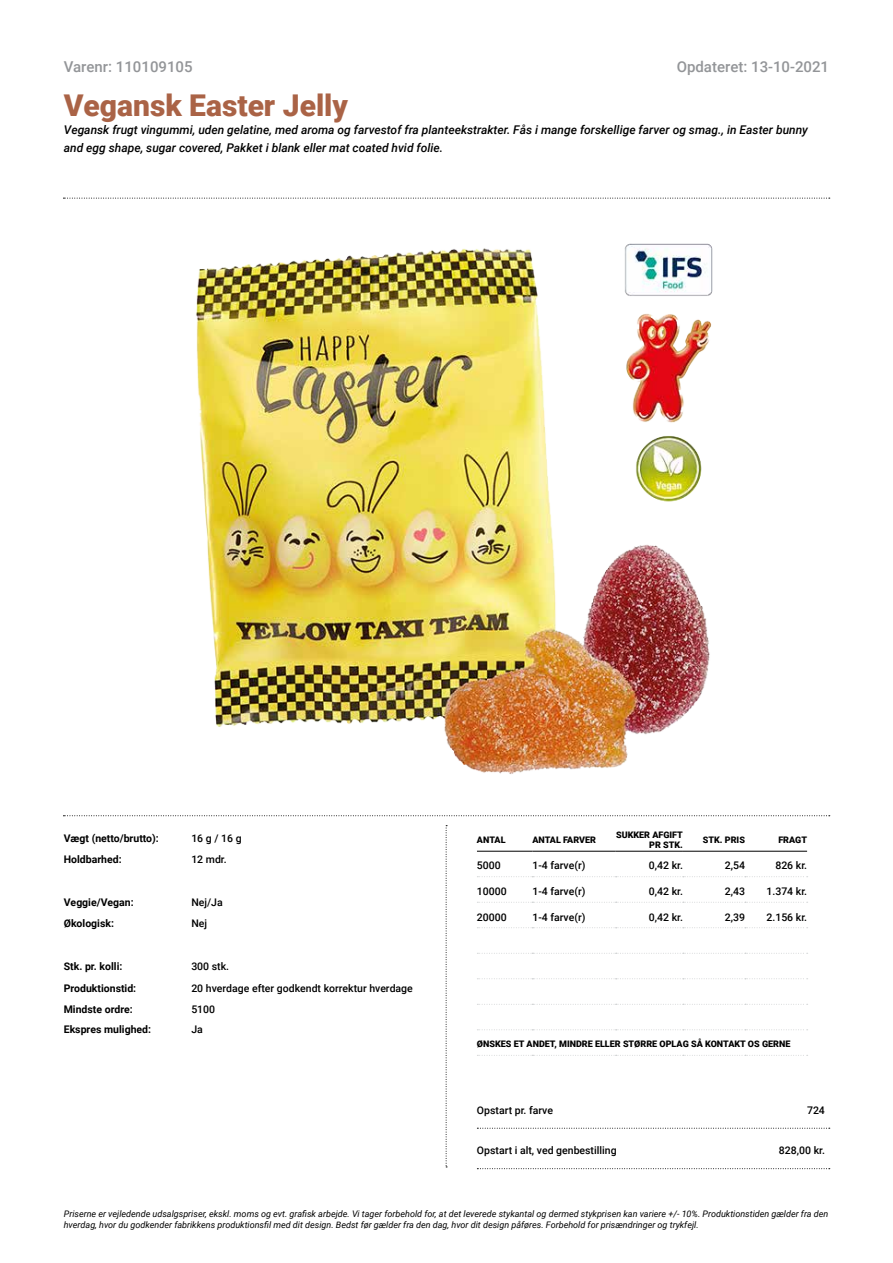
<style>
.page{position:relative;width:893px;height:1263px;background:#fff}
.page>*{position:absolute;margin:0;border:0;box-sizing:border-box;transform-origin:0 0}
.t1{font:900 30px "Roboto";color:#aa6346}
.t2{font:500 15px "Roboto";color:#939598}
.t3{font:italic 500 12px/18px "Roboto";color:#000}
.t4{font:500 10.5px "Roboto";color:#000}
.t5{font:700 10.5px "Roboto";color:#000}
.t6{font:italic 9px/10.8px "Roboto";color:#000}
.t7{font:900 9px/10.8px "Roboto";color:#000;text-align:right}
</style>
<div class="page">
<hr style="left:477px;top:851px;width:55px;height:1px;background:#000">
<hr style="left:532px;top:851px;width:84px;height:1px;background:#000">
<hr style="left:616px;top:851px;width:67px;height:1px;background:#000">
<hr style="left:683px;top:851px;width:62px;height:1px;background:#000">
<hr style="left:745px;top:851px;width:62px;height:1px;background:#000">
<svg style="left:477px;top:1055px;width:331px;height:1px"></svg>
<svg style="left:477px;top:1029px;width:331px;height:1px"></svg>
<svg style="left:477px;top:1004px;width:331px;height:1px"></svg>
<svg style="left:477px;top:978px;width:331px;height:1px"></svg>
<svg style="left:477px;top:953px;width:331px;height:1px"></svg>
<svg style="left:477px;top:927px;width:331px;height:1px"></svg>
<svg style="left:477px;top:902px;width:331px;height:1px"></svg>
<svg style="left:477px;top:876px;width:331px;height:1px"></svg>
<img style="left:196px;top:243px;width:517px;height:531px">
<svg style="left:446px;top:825px;width:1px;height:342px"></svg>
<svg style="left:63px;top:815px;width:767px;height:1px"></svg>
<svg style="left:63px;top:198px;width:767px;height:1px"></svg>
<svg style="left:477px;top:1128px;width:353px;height:1px"></svg>
<svg style="left:477px;top:1168px;width:353px;height:1px"></svg>
<h2 class="t2" style="left:677px;top:56px;width:154px">Opdateret: 13-10-2021</h2>
<h2 class="t2" style="left:64px;top:56px;width:130px">Varenr: 110109105</h2>
<h1 class="t1" style="left:64px;top:85px;width:286px">Vegansk Easter Jelly</h1>
<h3 class="t3" style="left:64px;top:121px;width:746px">Vegansk frugt vingummi, uden gelatine, med aroma og farvestof fra planteekstrakter. Fås i mange forskellige farver og smag., in Easter bunny and egg shape, sugar covered, Pakket i blank eller mat coated hvid folie.</h3>
<p class="t5" style="left:64px;top:831px;width:97px">Vægt (netto/brutto):</p>
<p class="t4" style="left:191px;top:831px;width:52px">16 g / 16 g</p>
<p class="t5" style="left:64px;top:852px;width:59px">Holdbarhed:</p>
<p class="t4" style="left:191px;top:852px;width:37px">12 mdr.</p>
<p class="t5" style="left:64px;top:894px;width:71px">Veggie/Vegan:</p>
<p class="t4" style="left:191px;top:894px;width:33px">Nej/Ja</p>
<p class="t5" style="left:64px;top:916px;width:52px">Økologisk:</p>
<p class="t4" style="left:191px;top:916px;width:17px">Nej</p>
<p class="t5" style="left:64px;top:959px;width:60px">Stk. pr. kolli:</p>
<p class="t4" style="left:191px;top:959px;width:39px">300 stk.</p>
<p class="t5" style="left:64px;top:981px;width:74px">Produktionstid:</p>
<p class="t4" style="left:191px;top:981px;width:223px">20 hverdage efter godkendt korrektur hverdage</p>
<p class="t5" style="left:64px;top:1002px;width:71px">Mindste ordre:</p>
<p class="t4" style="left:191px;top:1002px;width:25px">5100</p>
<p class="t5" style="left:64px;top:1022px;width:89px">Ekspres mulighed:</p>
<p class="t4" style="left:191px;top:1022px;width:13px">Ja</p>
<p class="t7" style="left:477px;top:834px;width:30px">ANTAL</p>
<p class="t7" style="left:532px;top:834px;width:65px">ANTAL FARVER</p>
<p class="t7" style="left:616px;top:829px;width:68px">SUKKER AFGIFT<br>PR STK.</p>
<p class="t7" style="left:703px;top:834px;width:44px">STK. PRIS</p>
<p class="t7" style="left:778px;top:834px;width:30px">FRAGT</p>
<p class="t4" style="left:477px;top:858px;width:25px">5000</p>
<p class="t4" style="left:532px;top:858px;width:55px">1-4 farve(r)</p>
<p class="t4" style="left:649px;top:858px;width:36px">0,42 kr.</p>
<p class="t4" style="left:725px;top:858px;width:22px">2,54</p>
<p class="t4" style="left:775px;top:858px;width:33px">826 kr.</p>
<p class="t4" style="left:477px;top:884px;width:31px">10000</p>
<p class="t4" style="left:532px;top:884px;width:55px">1-4 farve(r)</p>
<p class="t4" style="left:649px;top:884px;width:36px">0,42 kr.</p>
<p class="t4" style="left:725px;top:884px;width:22px">2,43</p>
<p class="t4" style="left:766px;top:884px;width:42px">1.374 kr.</p>
<p class="t4" style="left:477px;top:909px;width:31px">20000</p>
<p class="t4" style="left:532px;top:909px;width:55px">1-4 farve(r)</p>
<p class="t4" style="left:649px;top:909px;width:36px">0,42 kr.</p>
<p class="t4" style="left:725px;top:909px;width:22px">2,39</p>
<p class="t4" style="left:766px;top:909px;width:42px">2.156 kr.</p>
<p class="t7" style="left:477px;top:1038px;width:315px">ØNSKES ET ANDET, MINDRE ELLER STØRRE OPLAG SÅ KONTAKT OS GERNE</p>
<p class="t4" style="left:477px;top:1102px;width:78px">Opstart pr. farve</p>
<p class="t4" style="left:807px;top:1102px;width:19px">724</p>
<p class="t4" style="left:477px;top:1143px;width:141px">Opstart i alt, ved genbestilling</p>
<p class="t4" style="left:779px;top:1143px;width:47px">828,00 kr.</p>
<p class="t6" style="left:64px;top:1208px;width:766px">Priserne er vejledende udsalgspriser, ekskl. moms og evt. grafisk arbejde. Vi tager forbehold for, at det leverede stykantal og dermed stykprisen kan variere +/- 10%. Produktionstiden gælder fra den hverdag, hvor du godkender fabrikkens produktionsfil med dit design. Bedst før gælder fra den dag, hvor dit design påføres. Forbehold for prisændringer og trykfejl.</p>
</div>
